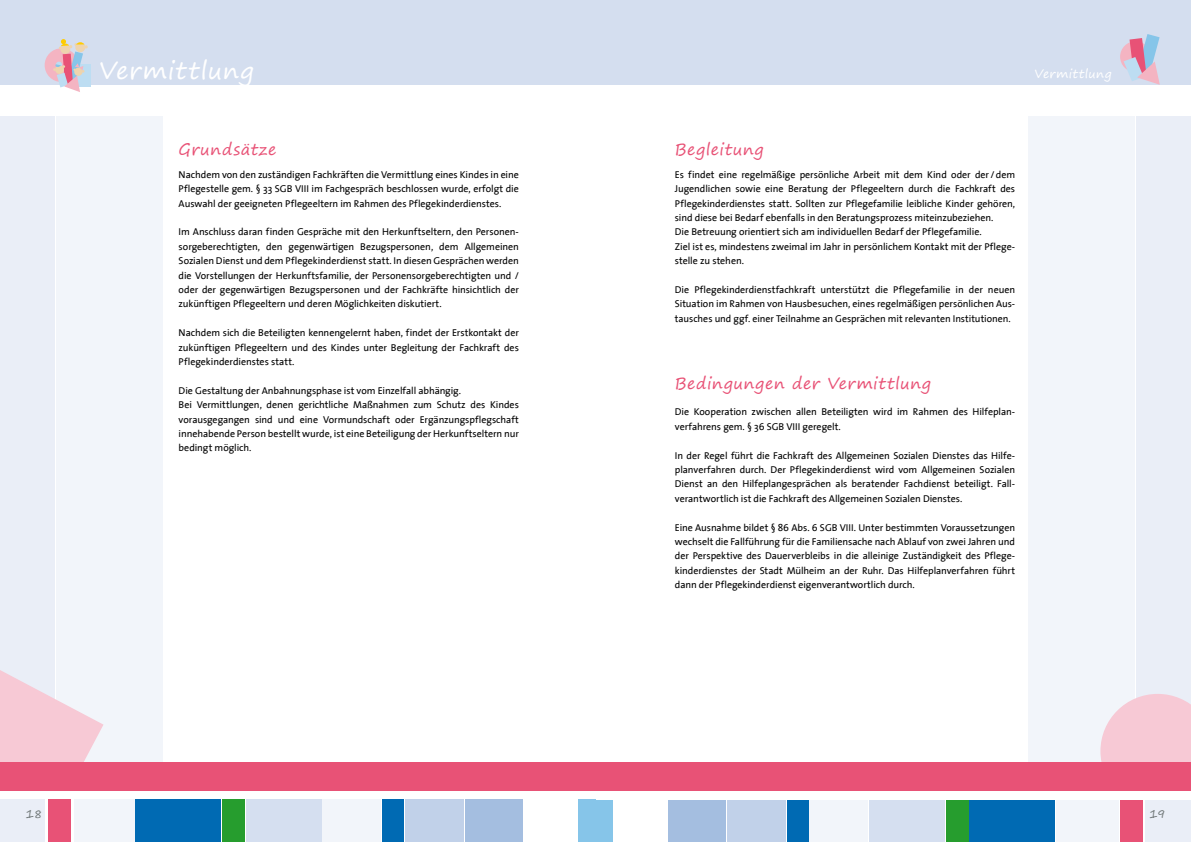
<style>
.page{position:relative;width:1191px;height:842px;background:#fff}
.page>*{position:absolute;margin:0;border:0;box-sizing:border-box;transform-origin:0 0}
.t1{font:24px "Segoe Print";letter-spacing:.03em;color:#fff}
.t2{font:16px "Segoe Print";letter-spacing:.035em;color:#e85276}
.t3{font:12px "Segoe Print";letter-spacing:.025em;color:#fff}
.t4{font:12px "Segoe Print";color:#717879}
.t5{font:10px/14.4px "The Sans";letter-spacing:-.005em;color:#000;text-align:justify}
</style>
<div class="page">
<div style="left:595px;top:0;width:596px;height:85px;background:#d4deef"></div>
<div style="left:1135px;top:116px;width:56px;height:672px;background:#eaeef7"></div>
<div style="left:1028px;top:116px;width:106px;height:672px;background:#f2f5fa"></div>
<svg style="left:1100px;top:694px;width:91px;height:97px"></svg>
<div style="left:595px;top:762px;width:596px;height:28px;background:#e85276"></div>
<div style="left:1120px;top:41px;width:31px;height:31px;background:#f4b4c2;border-radius:50%"></div>
<svg style="left:1123px;top:34px;width:36px;height:51px"></svg>
<div style="left:0;top:0;width:595px;height:85px;background:#d4deef"></div>
<div style="left:0;top:116px;width:55px;height:672px;background:#eaeef7"></div>
<div style="left:57px;top:116px;width:106px;height:672px;background:#f2f5fa"></div>
<div style="left:45px;top:48px;width:33px;height:34px;background:#f4b4c2;border-radius:50%"></div>
<div style="left:68px;top:64px;width:23px;height:23px;background:#bdddf2"></div>
<svg style="left:53px;top:39px;width:35px;height:53px"></svg>
<svg style="left:0;top:654px;width:103px;height:137px"></svg>
<div style="left:969px;top:799px;width:86px;height:43px;background:#006ab3"></div>
<div style="left:945px;top:799px;width:23px;height:43px;background:#269d2e"></div>
<div style="left:1145px;top:799px;width:46px;height:43px;background:#eaeef7"></div>
<div style="left:869px;top:799px;width:75px;height:43px;background:#d5dff0"></div>
<div style="left:786px;top:799px;width:22px;height:43px;background:#006ab3"></div>
<div style="left:727px;top:799px;width:58px;height:43px;background:#c1d1e9"></div>
<div style="left:809px;top:799px;width:59px;height:43px;background:#f2f5fa"></div>
<div style="left:668px;top:799px;width:57px;height:43px;background:#a4bee0"></div>
<div style="left:1056px;top:799px;width:62px;height:43px;background:#f2f5fa"></div>
<div style="left:1120px;top:799px;width:23px;height:43px;background:#e85276"></div>
<div style="left:595px;top:799px;width:18px;height:43px;background:#86c5e9"></div>
<div style="left:0;top:762px;width:595px;height:28px;background:#e85276"></div>
<div style="left:136px;top:799px;width:85px;height:43px;background:#006ab3"></div>
<div style="left:222px;top:799px;width:23px;height:43px;background:#269d2e"></div>
<div style="left:0;top:799px;width:45px;height:43px;background:#eaeef7"></div>
<div style="left:246px;top:799px;width:75px;height:43px;background:#d5dff0"></div>
<div style="left:382px;top:799px;width:22px;height:43px;background:#006ab3"></div>
<div style="left:405px;top:799px;width:59px;height:43px;background:#c1d1e9"></div>
<div style="left:322px;top:799px;width:59px;height:43px;background:#f2f5fa"></div>
<div style="left:465px;top:799px;width:57px;height:43px;background:#a4bee0"></div>
<div style="left:74px;top:799px;width:60px;height:43px;background:#f2f5fa"></div>
<div style="left:48px;top:799px;width:22px;height:43px;background:#e85276"></div>
<div style="left:577px;top:799px;width:18px;height:43px;background:#86c5e9"></div>
<h1 class="t1" style="left:99px;top:49px;width:156px">Vermittlung</h1>
<p class="t3" style="left:1034px;top:63px;width:78px">Vermittlung</p>
<h2 class="t2" style="left:179px;top:135px;width:99px">Grundsätze</h2>
<p class="t5" style="left:179px;top:167px;width:342px">Nachdem von den zuständigen Fachkräften die Vermittlung eines Kindes in eine Pflegestelle gem. § 33 SGB VIII im Fachgespräch beschlossen wurde, erfolgt die Auswahl der geeigneten Pflegeeltern im Rahmen des Pflegekinderdienstes.</p>
<p class="t5" style="left:179px;top:224px;width:342px">Im Anschluss daran finden Gespräche mit den Herkunftseltern, den Personen&shy;sorgeberechtigten, den gegenwärtigen Bezugspersonen, dem Allgemeinen Sozialen Dienst und dem Pflegekinderdienst statt. In diesen Gesprächen werden die Vorstellungen der Herkunftsfamilie, der Personensorgeberechtigten und / oder der gegenwärtigen Bezugspersonen und der Fachkräfte hinsichtlich der zukünftigen Pflegeeltern und deren Möglichkeiten diskutiert.</p>
<p class="t5" style="left:179px;top:325px;width:342px">Nachdem sich die Beteiligten kennengelernt haben, findet der Erstkontakt der zukünftigen Pflegeeltern und des Kindes unter Begleitung der Fachkraft des Pflegekinderdienstes statt.</p>
<p class="t5" style="left:179px;top:383px;width:342px;text-align:left">Die Gestaltung der Anbahnungsphase ist vom Einzelfall abhängig.<br>Bei Vermittlungen, denen gerichtliche Maßnahmen zum Schutz des Kindes vorausgegangen sind und eine Vormundschaft oder Ergänzungspflegschaft innehabende Person bestellt wurde, ist eine Beteiligung der Herkunftseltern nur bedingt möglich.</p>
<h2 class="t2" style="left:675px;top:135px;width:90px">Begleitung</h2>
<p class="t5" style="left:675px;top:167px;width:342px;text-align:left">Es findet eine regelmäßige persönliche Arbeit mit dem Kind oder der /dem Jugendlichen sowie eine Beratung der Pflegeeltern durch die Fachkraft des Pflegekinderdienstes statt. Sollten zur Pflegefamilie leibliche Kinder gehören, sind diese bei Bedarf ebenfalls in den Beratungsprozess miteinzubeziehen.<br>Die Betreuung orientiert sich am individuellen Bedarf der Pflegefamilie.<br>Ziel ist es, mindestens zweimal im Jahr in persönlichem Kontakt mit der Pflege&shy;stelle zu stehen.</p>
<p class="t5" style="left:675px;top:282px;width:342px">Die Pflegekinderdienstfachkraft unterstützt die Pflegefamilie in der neuen Situation im Rahmen von Hausbesuchen, eines regelmäßigen persönlichen Aus&shy;tausches und ggf. einer Teilnahme an Gesprächen mit relevanten Institutionen.</p>
<h2 class="t2" style="left:675px;top:369px;width:258px">Bedingungen der Vermittlung</h2>
<p class="t5" style="left:675px;top:404px;width:341px">Die Kooperation zwischen allen Beteiligten wird im Rahmen des Hilfeplan&shy;verfahrens gem. § 36 SGB VIII geregelt.</p>
<p class="t5" style="left:675px;top:448px;width:342px">In der Regel führt die Fachkraft des Allgemeinen Sozialen Dienstes das Hilfe&shy;planverfahren durch. Der Pflegekinderdienst wird vom Allgemeinen Sozialen Dienst an den Hilfeplangesprächen als beratender Fachdienst beteiligt. Fall&shy;verantwortlich ist die Fachkraft des Allgemeinen Sozialen Dienstes.</p>
<p class="t5" style="left:675px;top:520px;width:342px">Eine Ausnahme bildet § 86 Abs. 6 SGB VIII. Unter bestimmten Voraussetzungen wechselt die Fallführung für die Familiensache nach Ablauf von zwei Jahren und der Perspektive des Dauerverbleibs in die alleinige Zuständigkeit des Pflege&shy;kinderdienstes der Stadt Mülheim an der Ruhr. Das Hilfeplanverfahren führt dann der Pflegekinderdienst eigenverantwortlich durch.</p>
<p class="t4" style="left:26px;top:803px;width:18px">18</p>
<p class="t4" style="left:1149px;top:803px;width:18px">19</p>
</div>
